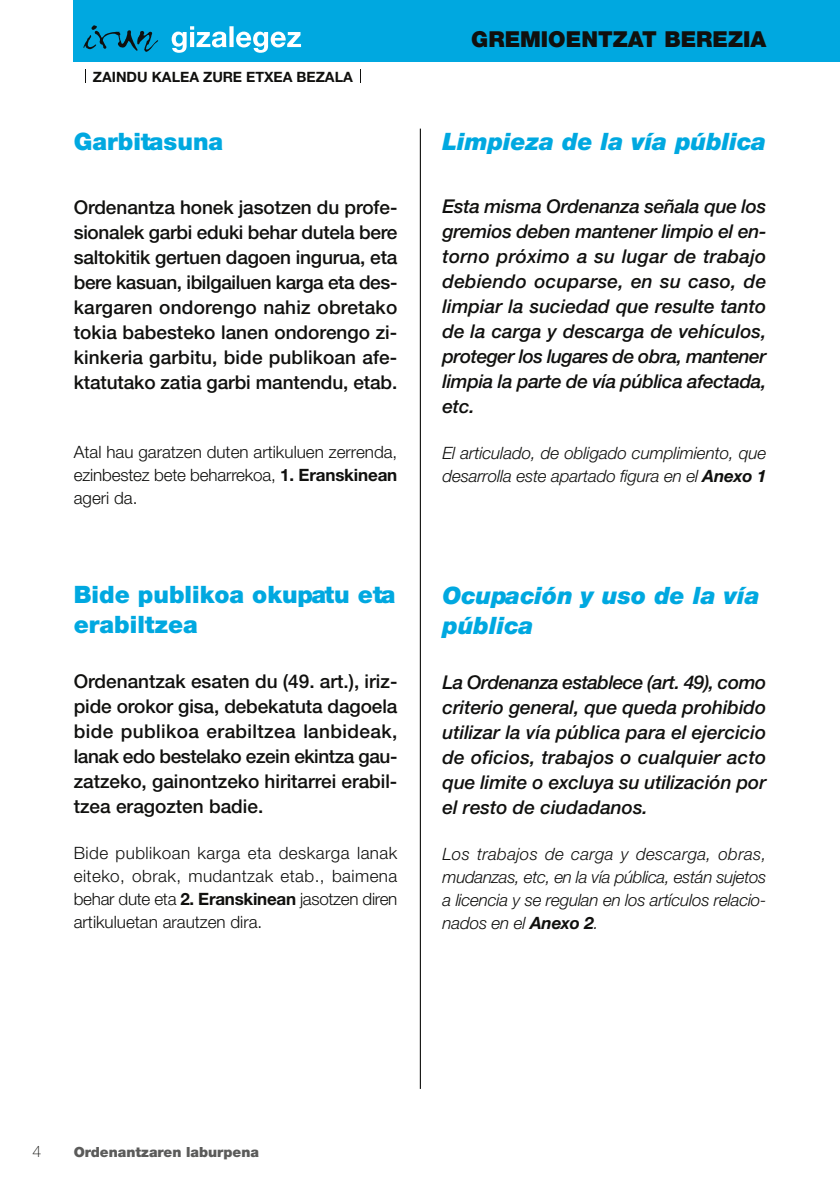
<style>
.page{position:relative;width:840px;height:1191px;background:#fff}
.page>*{position:absolute;margin:0;border:0;box-sizing:border-box;transform-origin:0 0}
.t1{font:italic 900 24px/30px "Helvetica Neue";color:#00a8e0}
.t2{font:900 24px/30px "Helvetica Neue";color:#00a8e0}
.t3{font:900 22px "Helvetica Neue";color:#10100e}
.t4{font:500 19px/25px "Helvetica Neue";color:#10100e;text-align:justify}
.t5{font:italic 500 19px/25px "Helvetica Neue";letter-spacing:-.01em;color:#10100e;text-align:justify}
.t6{font:300 17px/23px "Helvetica Neue";letter-spacing:-.01em;color:#10100e;text-align:justify}
.t7{font:italic 300 17px/23px "Helvetica Neue";letter-spacing:-.01em;color:#10100e}
.t8{font:100 16px "Helvetica Neue";color:#10100e}
.t9{font:700 14.2px "Helvetica Neue";color:#10100e}
.t10{font:900 14px "Helvetica Neue";color:#5b5b5a}
.s1{font-weight:700}
</style>
<div class="page">
<hr style="left:419px;top:129px;width:1px;height:960px;background:#10100e">
<hr style="left:839px;top:0;width:1px;height:62px;background:#00a8e0">
<div style="left:74px;top:0;width:765px;height:62px;background:#00a8e0"></div>
<svg style="left:85px;top:69px;width:1px;height:14px"></svg>
<svg style="left:360px;top:69px;width:1px;height:14px"></svg>
<svg style="left:83px;top:25px;width:75px;height:27px"></svg>
<svg style="left:171px;top:26px;width:130px;height:27px"></svg>
<p class="t9" style="left:93px;top:72px;width:261px">ZAINDU KALEA ZURE ETXEA BEZALA</p>
<p class="t3" style="left:471px;top:31px;width:296px">GREMIOENTZAT BEREZIA</p>
<p class="t2" style="left:74px;top:128px;width:151px">Garbitasuna</p>
<p class="t1" style="left:442px;top:128px;width:325px">Limpieza de la vía pública</p>
<p class="t4" style="left:74px;top:197px;width:325px">Ordenantza honek jasotzen du profe&shy;sionalek garbi eduki behar dutela bere saltokitik gertuen dagoen ingurua, eta bere kasuan, ibilgailuen karga eta des&shy;kargaren ondorengo nahiz obretako tokia babesteko lanen ondorengo zi&shy;kinkeria garbitu, bide publikoan afe&shy;ktatutako zatia garbi mantendu, etab.</p>
<p class="t6" style="left:74px;top:442px;width:325px">Atal hau garatzen duten artikuluen zerrenda, ezinbestez bete beharrekoa, <span class="s1">1. Eranskinean </span>ageri da.</p>
<p class="t2" style="left:74px;top:582px;width:323px">Bide publikoa okupatu eta erabiltzea</p>
<p class="t4" style="left:74px;top:671px;width:325px">Ordenantzak esaten du (49. art.), iriz&shy;pide orokor gisa, debekatuta dagoela bide publikoa erabiltzea lanbideak, lanak edo bestelako ezein ekintza gau&shy;zatzeko, gainontzeko hiritarrei erabil&shy;tzea eragozten badie.</p>
<p class="t6" style="left:74px;top:843px;width:325px">Bide publikoan karga eta deskarga lanak eiteko, obrak, mudantzak etab., baimena behar dute eta <span class="s1">2. Eranskinean</span> jasotzen diren artikuluetan arautzen dira.</p>
<p class="t5" style="left:442px;top:195px;width:325px">Esta misma Ordenanza señala que los gremios deben mantener limpio el en&shy;torno próximo a su lugar de trabajo debiendo ocuparse, en su caso, de limpiar la suciedad que resulte tanto de la carga y descarga de vehículos, proteger los lugares de obra, mantener limpia la parte de vía pública afectada, etc.</p>
<p class="t7" style="left:442px;top:443px;width:325px">El articulado, de obligado cumplimiento, que desarrolla este apartado figura en el <span class="s1">Anexo 1</span></p>
<p class="t1" style="left:442px;top:582px;width:319px">Ocupación y uso de la vía pública</p>
<p class="t5" style="left:442px;top:671px;width:325px">La Ordenanza establece (art. 49), como criterio general, que queda prohibido utilizar la vía pública para el ejercicio de oficios, trabajos o cualquier acto que limite o excluya su utilización por el resto de ciudadanos.</p>
<p class="t7" style="left:442px;top:844px;width:325px;text-align:justify">Los trabajos de carga y descarga, obras, mudanzas, etc, en la vía pública, están sujetos a licencia y se regulan en los artículos relacio&shy;nados en el <span class="s1">Anexo 2</span>.</p>
<p class="t8" style="left:32px;top:1145px;width:10px">4</p>
<p class="t10" style="left:74px;top:1146px;width:187px">Ordenantzaren laburpena</p>
</div>
